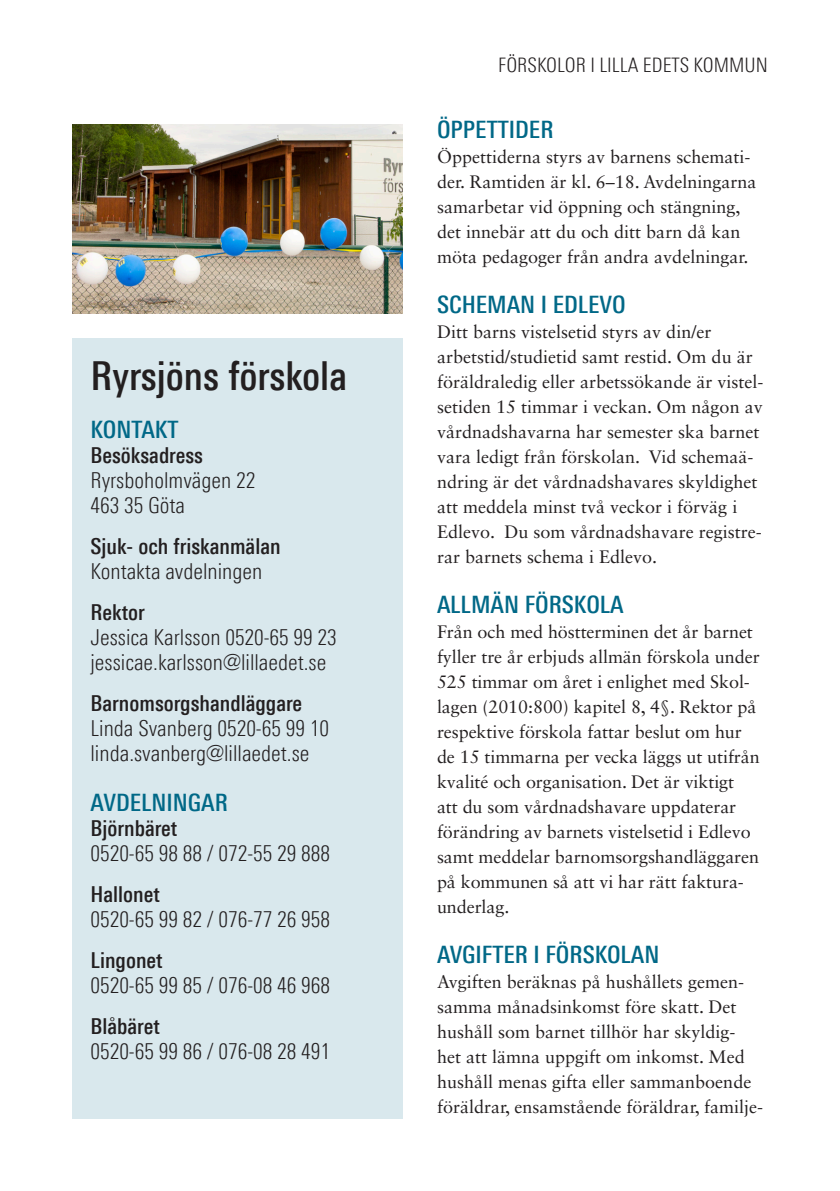
<style>
.page{position:relative;width:840px;height:1191px;background:#fff}
.page>*{position:absolute;margin:0;border:0;box-sizing:border-box;transform-origin:0 0}
.t1{font:500 40px "Linotype Univers 520 Cn";color:#231f20}
.t2{font:500 24px "Linotype Univers 520 Cn";color:#006887}
.t3{font:300 22px "Linotype Univers 320 Cn";color:#231f20}
.t4{font:500 22px "Linotype Univers 520 Cn";color:#231f20}
.t5{font:300 20px "Linotype Univers 320 Cn";color:#231f20}
.t6{font:18px/25px "Sabon LT Std";color:#231f20}
</style>
<div class="page">
<div style="left:72px;top:339px;width:331px;height:780px;background:#d9e8ed"></div>
<img style="left:72px;top:124px;width:331px;height:189px">
<p class="t1" style="left:90px;top:352px;width:258px">Ryrsjöns förskola</p>
<p class="t2" style="left:90px;top:415px;width:89px">KONTAKT</p>
<p class="t4" style="left:90px;top:442px;width:114px">Besöksadress</p>
<p class="t3" style="left:90px;top:468px;width:166px">Ryrsboholmvägen 22</p>
<p class="t3" style="left:90px;top:493px;width:96px">463 35 Göta</p>
<p class="t4" style="left:90px;top:533px;width:191px">Sjuk- och friskanmälan</p>
<p class="t3" style="left:90px;top:559px;width:173px">Kontakta avdelningen</p>
<p class="t4" style="left:90px;top:599px;width:56px">Rektor</p>
<p class="t3" style="left:90px;top:625px;width:248px">Jessica Karlsson 0520-65 99 23</p>
<p class="t3" style="left:90px;top:650px;width:237px">jessicae.karlsson@lillaedet.se</p>
<p class="t4" style="left:90px;top:690px;width:213px">Barnomsorgshandläggare</p>
<p class="t3" style="left:90px;top:716px;width:240px">Linda Svanberg 0520-65 99 10</p>
<p class="t3" style="left:90px;top:741px;width:220px">linda.svanberg@lillaedet.se</p>
<p class="t2" style="left:90px;top:788px;width:139px">AVDELNINGAR</p>
<p class="t4" style="left:90px;top:815px;width:88px">Björnbäret</p>
<p class="t3" style="left:90px;top:841px;width:241px">0520-65 98 88 / 072-55 29 888</p>
<p class="t4" style="left:90px;top:881px;width:71px">Hallonet</p>
<p class="t3" style="left:90px;top:907px;width:241px">0520-65 99 82 / 076-77 26 958</p>
<p class="t4" style="left:90px;top:947px;width:74px">Lingonet</p>
<p class="t3" style="left:90px;top:973px;width:241px">0520-65 99 85 / 076-08 46 968</p>
<p class="t4" style="left:90px;top:1013px;width:71px">Blåbäret</p>
<p class="t3" style="left:90px;top:1039px;width:241px">0520-65 99 86 / 076-08 28 491</p>
<p class="t5" style="left:498px;top:53px;width:271px">FÖRSKOLOR I LILLA EDETS KOMMUN</p>
<p class="t2" style="left:437px;top:115px;width:118px">ÖPPETTIDER</p>
<p class="t6" style="left:437px;top:144px;width:321px">Öppettiderna styrs av barnens schemati&shy;der. Ramtiden är kl. 6–18. Avdelningarna samarbetar vid öppning och stängning, det innebär att du och ditt barn då kan möta pedagoger från andra avdelningar.</p>
<p class="t2" style="left:437px;top:290px;width:190px">SCHEMAN I EDLEVO</p>
<p class="t6" style="left:437px;top:319px;width:328px">Ditt barns vistelsetid styrs av din/er arbetstid/studietid samt restid. Om du är föräldraledig eller arbetssökande är vistel&shy;setiden 15 timmar i veckan. Om någon av vårdnadshavarna har semester ska barnet vara ledigt från förskolan. Vid schemaä&shy;ndring är det vårdnadshavares skyldighet att meddela minst två veckor i förväg i Edlevo. Du som vårdnadshavare registre&shy;rar barnets schema i Edlevo.</p>
<p class="t2" style="left:437px;top:590px;width:188px">ALLMÄN FÖRSKOLA</p>
<p class="t6" style="left:437px;top:619px;width:324px">Från och med höstterminen det år barnet fyller tre år erbjuds allmän förskola under 525 timmar om året i enlighet med Skol&shy;lagen (2010:800) kapitel 8, 4§. Rektor på respektive förskola fattar beslut om hur de 15 timmarna per vecka läggs ut utifrån kvalité och organisation. Det är viktigt<br>att du som vårdnadshavare uppdaterar förändring av barnets vistelsetid i Edlevo samt meddelar barnomsorgshandläggaren på kommunen så att vi har rätt faktura&shy;underlag.</p>
<p class="t2" style="left:437px;top:940px;width:224px">AVGIFTER I FÖRSKOLAN</p>
<p class="t6" style="left:437px;top:969px;width:327px">Avgiften beräknas på hushållets gemen&shy;samma månadsinkomst före skatt. Det hushåll som barnet tillhör har skyldig&shy;het att lämna uppgift om inkomst. Med hushåll menas gifta eller sammanboende föräldrar, ensamstående föräldrar, familje-</p>
</div>
